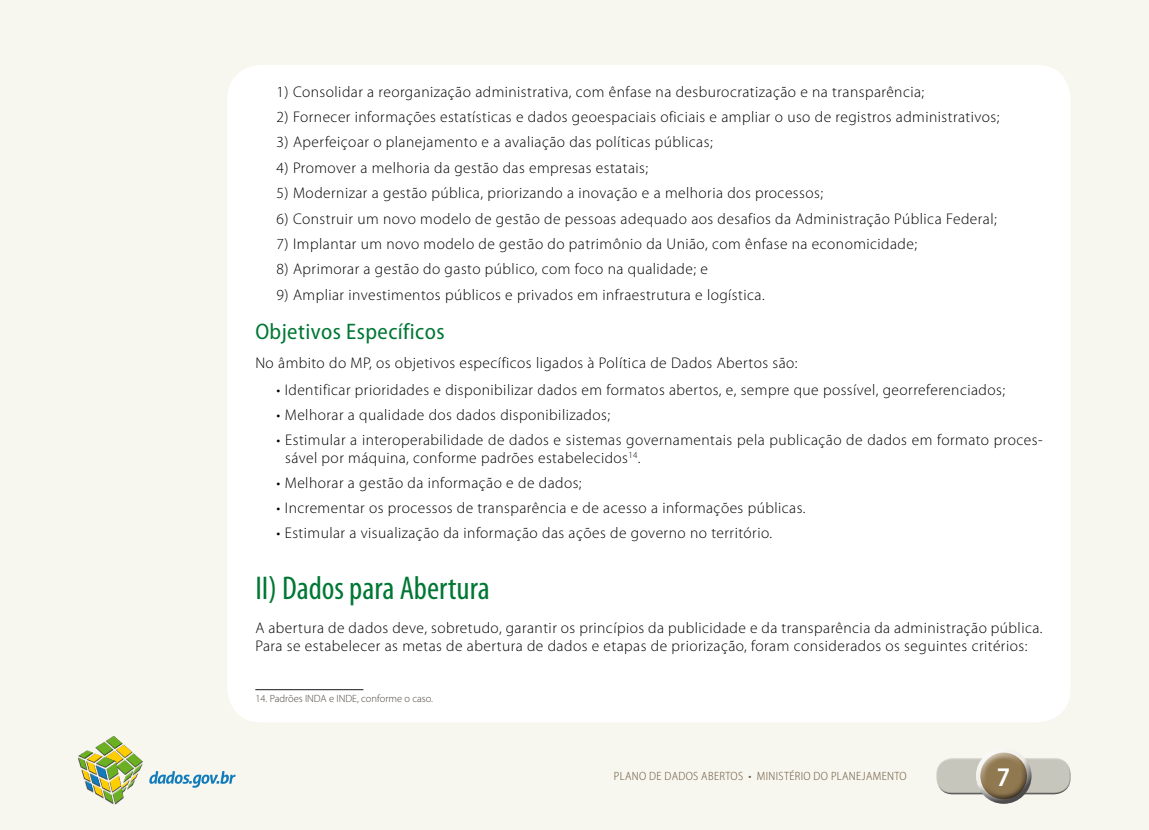
<style>
.page{position:relative;width:1149px;height:830px;background:#fff}
.page>*{position:absolute;margin:0;border:0;box-sizing:border-box;transform-origin:0 0}
.itens{font:condensed 33px "Myriad Pro";color:#007734}
.t1{font:600 semi-condensed 27px "Myriad Pro";color:#fff}
.subitem-item{font:semi-condensed 22.5px "Myriad Pro";letter-spacing:.02em;color:#007734}
.afastamento_numeros{font:300 15.45px "Myriad Pro";letter-spacing:.03em;color:#010000}
.afastamento_2{font:300 15.45px/18.6px "Myriad Pro";letter-spacing:.03em;color:#010000}
.texto{font:300 15.45px/18.6px "Myriad Pro";letter-spacing:.03em;color:#010000}
.t2{font:300 semi-condensed 12px "Myriad Pro";letter-spacing:.03em;color:#685134}
.notas_rodapé{font:300 10.5px "Myriad Pro";color:#4d423b}
</style>
<div class="page">
<div style="left:0;top:1px;width:1147px;height:828px;background:#f7f6ef"></div>
<div style="left:227px;top:65px;width:843px;height:657px;background:#fff;border-radius:34px"></div>
<div style="left:933px;top:754px;width:137px;height:31px;background:#fff;opacity:.75"></div>
<div style="left:935px;top:761px;width:136px;height:34px;background:#1a171c;opacity:.75"></div>
<div style="left:972px;top:745px;width:60px;height:42px;background:#fff;opacity:.75"></div>
<div style="left:972px;top:755px;width:60px;height:49px;background:#1a171c;opacity:.75"></div>
<div style="left:78px;top:735px;width:65px;height:67px;background:#fff;opacity:.75"></div>
<div style="left:78px;top:740px;width:65px;height:64px;background:#1a171c;opacity:.75"></div>
<svg style="left:149px;top:771px;width:86px;height:16px"></svg>
<hr style="left:255px;top:689px;width:108px;height:1px;background:#1a171c">
<p class="afastamento_numeros" style="left:276px;top:83px;width:649px">1) Consolidar a reorganização administrativa, com ênfase na desburocratização e na transparência;</p>
<p class="afastamento_numeros" style="left:276px;top:108px;width:724px">2) Fornecer informações estatísticas e dados geoespaciais oficiais e ampliar o uso de registros administrativos;</p>
<p class="afastamento_numeros" style="left:276px;top:134px;width:437px">3) Aperfeiçoar o planejamento e a avaliação das políticas públicas;</p>
<p class="afastamento_numeros" style="left:276px;top:159px;width:373px">4) Promover a melhoria da gestão das empresas estatais;</p>
<p class="afastamento_numeros" style="left:276px;top:184px;width:547px">5) Modernizar a gestão pública, priorizando a inovação e a melhoria dos processos;</p>
<p class="afastamento_numeros" style="left:276px;top:210px;width:721px">6) Construir um novo modelo de gestão de pessoas adequado aos desafios da Administração Pública Federal;</p>
<p class="afastamento_numeros" style="left:276px;top:235px;width:642px">7) Implantar um novo modelo de gestão do patrimônio da União, com ênfase na economicidade;</p>
<p class="afastamento_numeros" style="left:276px;top:260px;width:432px">8) Aprimorar a gestão do gasto público, com foco na qualidade; e</p>
<p class="afastamento_numeros" style="left:276px;top:286px;width:489px">9) Ampliar investimentos públicos e privados em infraestrutura e logística.</p>
<p class="subitem-item" style="left:255px;top:319px;width:191px">Objetivos Específicos</p>
<p class="texto" style="left:255px;top:353px;width:543px">No âmbito do MP, os objetivos específicos ligados à Política de Dados Abertos são:</p>
<p class="afastamento_2" style="left:276px;top:380px;width:729px">• Identificar prioridades e disponibilizar dados em formatos abertos, e, sempre que possível, georreferenciados;</p>
<p class="afastamento_2" style="left:276px;top:405px;width:335px">• Melhorar a qualidade dos dados disponibilizados;</p>
<p class="afastamento_2" style="left:285px;top:430px;width:758px;text-indent:-9px">• Estimular a interoperabilidade de dados e sistemas governamentais pela publicação de dados em formato proces&shy;sável por máquina, conforme padrões estabelecidos<sup>14</sup>.</p>
<p class="afastamento_2" style="left:276px;top:474px;width:306px">• Melhorar a gestão da informação e de dados;</p>
<p class="afastamento_2" style="left:276px;top:499px;width:530px">• Incrementar os processos de transparência e de acesso a informações públicas.</p>
<p class="afastamento_2" style="left:276px;top:523px;width:497px">• Estimular a visualização da informação das ações de governo no território.</p>
<p class="itens" style="left:255px;top:568px;width:236px">II) Dados para Abertura</p>
<p class="texto" style="left:255px;top:618px;width:788px">A abertura de dados deve, sobretudo, garantir os princípios da publicidade e da transparência da administração pública.<br>Para se estabelecer as metas de abertura de dados e etapas de priorização, foram considerados os seguintes critérios:</p>
<p class="notas_rodapé" style="left:255px;top:692px;width:179px">14. Padrões INDA e INDE, conforme o caso.</p>
<p class="t2" style="left:613px;top:769px;width:294px">PLANO DE DADOS ABERTOS • MINISTÉRIO DO PLANEJAMENTO</p>
<h2 class="t1" style="left:996px;top:761px;width:15px">7</h2>
</div>
